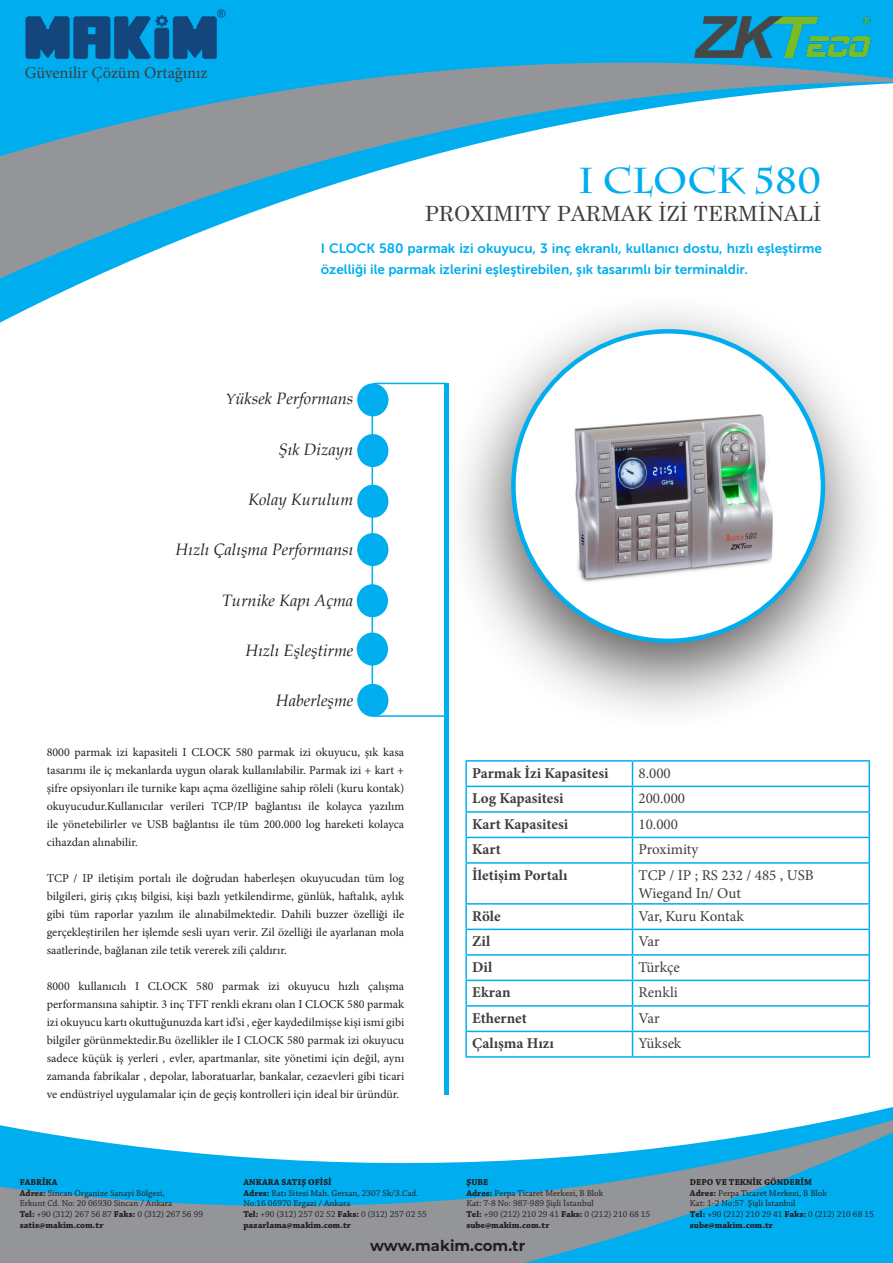
<style>
.page{position:relative;width:893px;height:1263px;background:#fff}
.page>*{position:absolute;margin:0;border:0;box-sizing:border-box;transform-origin:0 0}
.t1{font:700 36px "Charlemagne Std";color:#00aeef}
.t2{font:21px "Century Schoolbook";color:#3e3e3f}
.t3{font:italic 16.5px "Book Antiqua";color:#231f20}
.t4{font:16.5px "Minion Pro";color:#3e3e3f}
.t5{font:700 15px "Minion Pro";color:#3e3e3f}
.t6{font:15px "Minion Pro";color:#3e3e3f}
.t7{font:700 15px "Montserrat";color:#231f20}
.t8{font:13.5px/21px "Museo Sans 700";color:#00aeef}
.t9{font:12px/18px "Minion Pro";color:#231f20;text-align:justify}
.t10{font:9px/10.8px "Chaparral Pro";color:#231f20}
.t11{font:700 9px "Chaparral Pro";color:#231f20}
.s1{font-size:15px}
.s2{font-weight:700}
</style>
<div class="page">
<svg style="left:0;top:186px;width:329px;height:124px"></svg>
<svg style="left:0;top:0;width:893px;height:186px"></svg>
<hr style="left:444px;top:383px;width:4px;height:711px;background:#00aeef">
<div style="left:442px;top:289px;width:444px;height:445px;background:#231f20;opacity:.75"></div>
<img style="left:518px;top:346px;width:299px;height:295px">
<svg style="left:0;top:1088px;width:893px;height:175px"></svg>
<img style="left:23px;top:7px;width:204px;height:55px">
<hr style="left:632px;top:760px;width:238px;height:2px;background:#00aeef">
<hr style="left:868px;top:762px;width:2px;height:24px;background:#00aeef">
<hr style="left:632px;top:786px;width:238px;height:1px;background:#00aeef">
<hr style="left:868px;top:787px;width:2px;height:24px;background:#00aeef">
<hr style="left:632px;top:811px;width:238px;height:2px;background:#00aeef">
<hr style="left:868px;top:813px;width:2px;height:24px;background:#00aeef">
<hr style="left:632px;top:837px;width:238px;height:1px;background:#00aeef">
<hr style="left:868px;top:838px;width:2px;height:24px;background:#00aeef">
<hr style="left:632px;top:862px;width:238px;height:2px;background:#00aeef">
<hr style="left:868px;top:864px;width:2px;height:39px;background:#00aeef">
<hr style="left:632px;top:903px;width:238px;height:1px;background:#00aeef">
<hr style="left:868px;top:904px;width:2px;height:25px;background:#00aeef">
<hr style="left:632px;top:929px;width:238px;height:1px;background:#00aeef">
<hr style="left:868px;top:930px;width:2px;height:24px;background:#00aeef">
<hr style="left:632px;top:954px;width:238px;height:2px;background:#00aeef">
<hr style="left:868px;top:956px;width:2px;height:24px;background:#00aeef">
<hr style="left:632px;top:980px;width:238px;height:1px;background:#00aeef">
<hr style="left:868px;top:981px;width:2px;height:24px;background:#00aeef">
<hr style="left:632px;top:1005px;width:238px;height:2px;background:#00aeef">
<hr style="left:868px;top:1007px;width:2px;height:24px;background:#00aeef">
<hr style="left:632px;top:1031px;width:238px;height:1px;background:#00aeef">
<hr style="left:868px;top:1032px;width:2px;height:24px;background:#00aeef">
<hr style="left:632px;top:1056px;width:238px;height:2px;background:#00aeef">
<hr style="left:465px;top:760px;width:167px;height:2px;background:#00aeef">
<hr style="left:465px;top:762px;width:2px;height:24px;background:#00aeef">
<hr style="left:465px;top:786px;width:167px;height:1px;background:#00aeef">
<hr style="left:465px;top:787px;width:2px;height:24px;background:#00aeef">
<hr style="left:465px;top:811px;width:167px;height:2px;background:#00aeef">
<hr style="left:465px;top:813px;width:2px;height:24px;background:#00aeef">
<hr style="left:465px;top:837px;width:167px;height:1px;background:#00aeef">
<hr style="left:465px;top:838px;width:2px;height:24px;background:#00aeef">
<svg style="left:632px;top:762px;width:1px;height:100px"></svg>
<hr style="left:465px;top:862px;width:167px;height:2px;background:#00aeef">
<hr style="left:465px;top:864px;width:2px;height:39px;background:#00aeef">
<hr style="left:632px;top:864px;width:1px;height:39px;background:#00aeef">
<hr style="left:465px;top:903px;width:167px;height:1px;background:#00aeef">
<hr style="left:465px;top:904px;width:2px;height:25px;background:#00aeef">
<hr style="left:465px;top:929px;width:167px;height:1px;background:#00aeef">
<hr style="left:465px;top:930px;width:2px;height:24px;background:#00aeef">
<hr style="left:465px;top:954px;width:167px;height:2px;background:#00aeef">
<hr style="left:465px;top:956px;width:2px;height:24px;background:#00aeef">
<hr style="left:465px;top:980px;width:167px;height:1px;background:#00aeef">
<hr style="left:465px;top:981px;width:2px;height:24px;background:#00aeef">
<hr style="left:465px;top:1005px;width:167px;height:2px;background:#00aeef">
<hr style="left:465px;top:1007px;width:2px;height:24px;background:#00aeef">
<hr style="left:465px;top:1031px;width:167px;height:1px;background:#00aeef">
<hr style="left:465px;top:1032px;width:2px;height:24px;background:#00aeef">
<svg style="left:632px;top:904px;width:1px;height:152px"></svg>
<hr style="left:465px;top:1056px;width:167px;height:2px;background:#00aeef">
<svg style="left:371px;top:382px;width:77px;height:336px"></svg>
<div style="left:357px;top:434px;width:31px;height:33px;background:#00aeef;border-radius:50%"></div>
<div style="left:357px;top:485px;width:31px;height:33px;background:#00aeef;border-radius:50%"></div>
<div style="left:357px;top:533px;width:31px;height:33px;background:#00aeef;border-radius:50%"></div>
<div style="left:357px;top:584px;width:31px;height:33px;background:#00aeef;border-radius:50%"></div>
<div style="left:357px;top:632px;width:31px;height:33px;background:#00aeef;border-radius:50%"></div>
<div style="left:357px;top:684px;width:31px;height:33px;background:#00aeef;border-radius:50%"></div>
<div style="left:357px;top:383px;width:31px;height:33px;background:#00aeef;border-radius:50%"></div>
<img style="left:685px;top:7px;width:188px;height:70px">
<p class="t4" style="left:25px;top:61px;width:184px">Güvenilir Çözüm Ortağınız</p>
<p class="t1" style="left:578px;top:159px;width:245px">I CLOCK 580</p>
<p class="t2" style="left:425px;top:196px;width:398px">PROXIMITY PARMAK İZİ TERMİNALİ</p>
<p class="t8" style="left:321px;top:238px;width:503px">I CLOCK 580 parmak izi okuyucu, 3 inç ekranlı, kullanıcı dostu, hızlı eşleştirme özelliği ile parmak izlerini eşleştirebilen, şık tasarımlı bir terminaldir.</p>
<p class="t3" style="left:225px;top:387px;width:129px"><span class="s1">Y</span>üksek Performans</p>
<p class="t3" style="left:279px;top:437px;width:76px">Şık Dizayn</p>
<p class="t3" style="left:248px;top:488px;width:106px">Kolay Kurulum</p>
<p class="t3" style="left:176px;top:538px;width:179px">Hızlı Çalışma Performansı</p>
<p class="t3" style="left:222px;top:588px;width:133px">Turnike Kapı Açma</p>
<p class="t3" style="left:246px;top:639px;width:109px">Hızlı Eşleştirme</p>
<p class="t3" style="left:276px;top:689px;width:79px">Haberleşme</p>
<p class="t9" style="left:47px;top:743px;width:359px">8000 parmak izi kapasiteli I CLOCK 580 parmak izi okuyucu, şık kasa tasarımı ile iç mekanlarda uygun olarak kullanılabilir. Parmak izi + kart + şifre opsiyonları ile turnike kapı açma özelliğine sahip röleli (kuru kontak) okuyucudur.Kullanıcılar verileri TCP/IP bağlantısı ile kolayca yazılım ile yönetebilirler ve USB bağlantısı ile tüm 200.000 log hareketi kolayca cihazdan alınabilir.</p>
<p class="t9" style="left:47px;top:869px;width:359px">TCP / IP iletişim portalı ile doğrudan haberleşen okuyucudan tüm log bilgileri, giriş çıkış bilgisi, kişi bazlı yetkilendirme, günlük, haftalık, aylık gibi tüm raporlar yazılım ile alınabilmektedir. Dahili buzzer özelliği ile gerçekleştirilen her işlemde sesli uyarı verir. Zil özelliği ile ayarlanan mola saatlerinde, bağlanan zile tetik vererek zili çaldırır.</p>
<p class="t9" style="left:47px;top:977px;width:359px">8000 kullanıcılı I CLOCK 580 parmak izi okuyucu hızlı çalışma performansına sahiptir. 3 inç TFT renkli ekranı olan I CLOCK 580 parmak izi okuyucu kartı okuttuğunuzda kart id’si , eğer kaydedilmişse kişi ismi gibi bilgiler görünmektedir.Bu özellikler ile I CLOCK 580 parmak izi okuyucu sadece küçük iş yerleri , evler, apartmanlar, site yönetimi için değil, aynı zamanda fabrikalar , depolar, laboratuarlar, bankalar, cezaevleri gibi ticari ve endüstriyel uygulamalar için de geçiş kontrolleri için ideal bir üründür.</p>
<p class="t11" style="left:20px;top:1177px;width:39px">FABRİKA</p>
<p class="t10" style="left:20px;top:1188px;width:146px"><span class="s2">Adres:</span> Sincan Organize Sanayi Bölgesi,</p>
<p class="t10" style="left:20px;top:1198px;width:154px">Erkunt Cd. No: 20 06930 Sincan / Ankara</p>
<p class="t10" style="left:20px;top:1209px;width:185px"><span class="s2">Tel:</span> +90 (312) 267 56 87 <span class="s2">Faks:</span> 0 (312) 267 56 99</p>
<p class="t11" style="left:20px;top:1220px;width:85px">satis@makim.com.tr</p>
<p class="t11" style="left:243px;top:1177px;width:90px">ANKARA SATIŞ OFİSİ</p>
<p class="t10" style="left:243px;top:1188px;width:176px"><span class="s2">Adres:</span> Batı Sitesi Mah. Gersan, 2307 Sk/3.Cad.<br>No:16 06970 Ergazi / Ankara</p>
<p class="t10" style="left:243px;top:1209px;width:185px"><span class="s2">Tel:</span> +90 (312) 257 02 52 <span class="s2">Faks:</span> 0 (312) 257 02 55</p>
<p class="t11" style="left:243px;top:1220px;width:109px">pazarlama@makim.com.tr</p>
<p class="t5" style="left:472px;top:762px;width:138px">Parmak İzi Kapasitesi</p>
<p class="t6" style="left:638px;top:763px;width:34px">8.000</p>
<p class="t5" style="left:472px;top:788px;width:93px">Log Kapasitesi</p>
<p class="t6" style="left:638px;top:788px;width:48px">200.000</p>
<p class="t5" style="left:472px;top:813px;width:97px">Kart Kapasitesi</p>
<p class="t6" style="left:638px;top:814px;width:41px">10.000</p>
<p class="t5" style="left:472px;top:839px;width:30px">Kart</p>
<p class="t6" style="left:638px;top:839px;width:61px">Proximity</p>
<p class="t5" style="left:472px;top:864px;width:97px">İletişim Portalı</p>
<p class="t6" style="left:638px;top:865px;width:176px">TCP / IP ; RS 232 / 485 , USB</p>
<p class="t6" style="left:638px;top:883px;width:104px">Wiegand In/ Out</p>
<p class="t5" style="left:472px;top:905px;width:30px">Röle</p>
<p class="t6" style="left:638px;top:906px;width:107px">Var, Kuru Kontak</p>
<p class="t5" style="left:472px;top:931px;width:20px">Zil</p>
<p class="t6" style="left:638px;top:931px;width:23px">Var</p>
<p class="t5" style="left:472px;top:956px;width:22px">Dil</p>
<p class="t6" style="left:638px;top:957px;width:43px">Türkçe</p>
<p class="t5" style="left:472px;top:982px;width:40px">Ekran</p>
<p class="t6" style="left:638px;top:982px;width:41px">Renkli</p>
<p class="t5" style="left:472px;top:1007px;width:56px">Ethernet</p>
<p class="t6" style="left:638px;top:1008px;width:23px">Var</p>
<p class="t5" style="left:472px;top:1033px;width:83px">Çalışma Hızı</p>
<p class="t6" style="left:638px;top:1033px;width:44px">Yüksek</p>
<p class="t11" style="left:466px;top:1177px;width:23px">ŞUBE</p>
<p class="t10" style="left:466px;top:1188px;width:138px"><span class="s2">Adres:</span> Perpa Ticaret Merkezi, B Blok<br>Kat: 7-8 No: 987-989 Şişli İstanbul</p>
<p class="t10" style="left:466px;top:1209px;width:185px"><span class="s2">Tel:</span> +90 (212) 210 29 41 <span class="s2">Faks:</span> 0 (212) 210 68 15</p>
<p class="t11" style="left:466px;top:1220px;width:85px">sube@makim.com.tr</p>
<p class="t11" style="left:690px;top:1177px;width:124px">DEPO VE TEKNİK GÖNDERİM</p>
<p class="t10" style="left:690px;top:1188px;width:138px"><span class="s2">Adres:</span> Perpa Ticaret Merkezi, B Blok<br>Kat: 1-2 No:57 Şişli İstanbul</p>
<p class="t10" style="left:690px;top:1209px;width:185px"><span class="s2">Tel:</span> +90 (212) 210 29 41 <span class="s2">Faks:</span> 0 (212) 210 68 15</p>
<p class="t11" style="left:690px;top:1220px;width:85px">sube@makim.com.tr</p>
<p class="t7" style="left:370px;top:1235px;width:157px">www.makim.com.tr</p>
</div>
